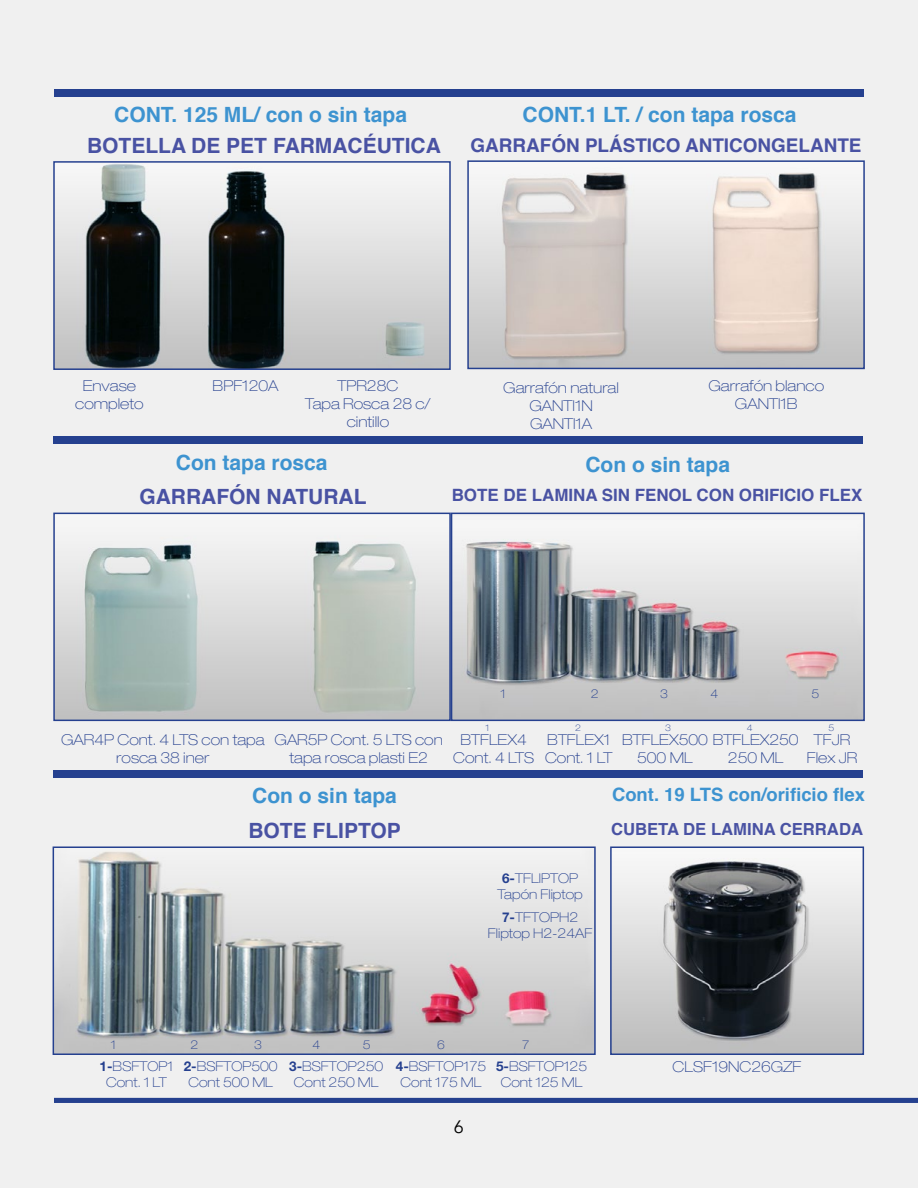
<style>
.page{position:relative;width:918px;height:1188px;background:#f0f0f0}
.page>*{position:absolute;margin:0;border:0;box-sizing:border-box;transform-origin:0 0}
.t1{font:700 21px "Helvetica";color:#3d93d0}
.t2{font:700 21px "Helvetica";color:#4952a3}
.t3{font:700 18.9px "Helvetica";color:#4952a3}
.t4{font:700 18.45px "Helvetica";color:#3d93d0}
.t5{font:18px "Avenir";color:#000}
.t6{font:700 16.95px "Helvetica";color:#4952a3}
.t7{font:700 16.65px "Helvetica";color:#4952a3}
.t8{font:100 expanded 15px/18px "Helvetica Neue LT Pro";color:#25408f;text-align:center}
.t9{font:100 expanded 13.5px/16.2px "Helvetica Neue LT Pro";color:#25408f;text-align:center}
.t10{font:100 expanded 12px "Helvetica Neue LT Pro";color:#25408f}
.t11{font:100 expanded 9px "Helvetica Neue LT Pro";color:#25408f}
.s1{font-weight:700;font-stretch:normal}
</style>
<div class="page">
<div style="left:54px;top:1098px;width:864px;height:5px;background:#25408f"></div>
<img style="left:56px;top:541px;width:392px;height:177px">
<div style="left:53px;top:513px;width:398px;height:208px;border:2px solid #25408f"></div>
<img style="left:454px;top:541px;width:408px;height:177px">
<div style="left:451px;top:513px;width:414px;height:208px;border:2px solid #25408f"></div>
<div style="left:53px;top:437px;width:810px;height:7px;background:#25408f"></div>
<div style="left:54px;top:89px;width:810px;height:7px;background:#25408f"></div>
<img style="left:470px;top:173px;width:392px;height:193px">
<div style="left:467px;top:160px;width:398px;height:209px;border:2px solid #25408f"></div>
<img style="left:56px;top:852px;width:537px;height:200px">
<div style="left:53px;top:846px;width:543px;height:209px;border:2px solid #25408f"></div>
<img style="left:613px;top:860px;width:248px;height:192px">
<div style="left:610px;top:846px;width:254px;height:209px;border:2px solid #25408f"></div>
<div style="left:53px;top:771px;width:810px;height:7px;background:#25408f"></div>
<img style="left:56px;top:164px;width:392px;height:203px">
<div style="left:53px;top:161px;width:398px;height:209px;border:2px solid #25408f"></div>
<h1 class="t1" style="left:114px;top:98px;width:294px">CONT. 125 ML/ con o sin tapa</h1>
<h1 class="t1" style="left:523px;top:98px;width:275px">CONT.1 LT. / con tapa rosca</h1>
<h1 class="t2" style="left:87px;top:129px;width:355px">BOTELLA DE PET FARMACÉUTICA</h1>
<p class="t3" style="left:471px;top:130px;width:392px">GARRAFÓN PLÁSTICO ANTICONGELANTE</p>
<p class="t8" style="left:75px;top:377px;width:70px">Envase completo</p>
<p class="t8" style="left:213px;top:377px;width:67px">BPF120A</p>
<p class="t8" style="left:708px;top:377px;width:117px">Garrafón blanco<br>GANTI1B</p>
<p class="t8" style="left:305px;top:377px;width:127px">TPR28C<br>Tapa Rosca 28 c/ cintillo</p>
<p class="t8" style="left:503px;top:379px;width:117px">Garrafón natural<br>GANTI1N<br>GANTI1A</p>
<h1 class="t1" style="left:585px;top:448px;width:146px">Con o sin tapa</h1>
<h1 class="t1" style="left:176px;top:446px;width:153px">Con tapa rosca</h1>
<h1 class="t2" style="left:139px;top:480px;width:229px">GARRAFÓN NATURAL</h1>
<p class="t6" style="left:452px;top:481px;width:412px">BOTE DE LAMINA SIN FENOL CON ORIFICIO FLEX</p>
<p class="t10" style="left:501px;top:686px;width:7px">1</p>
<p class="t10" style="left:591px;top:686px;width:9px">2</p>
<p class="t10" style="left:660px;top:686px;width:9px">3</p>
<p class="t10" style="left:710px;top:686px;width:9px">4</p>
<p class="t10" style="left:811px;top:686px;width:9px">5</p>
<p class="t11" style="left:486px;top:723px;width:5px">1</p>
<p class="t11" style="left:575px;top:723px;width:7px">2</p>
<p class="t11" style="left:665px;top:723px;width:7px">3</p>
<p class="t11" style="left:747px;top:723px;width:7px">4</p>
<p class="t11" style="left:829px;top:723px;width:7px">5</p>
<p class="t8" style="left:61px;top:730px;width:205px">GAR4P Cont. 4 LTS con tapa rosca 38 iner</p>
<p class="t8" style="left:275px;top:730px;width:170px">GAR5P Cont. 5 LTS con tapa rosca plasti E2</p>
<p class="t8" style="left:637px;top:730px;width:163px;text-align:left;text-indent:-15px">BTFLEX500 BTFLEX250<br>500 ML</p>
<p class="t8" style="left:453px;top:730px;width:82px">BTFLEX4<br>Cont. 4 LTS</p>
<p class="t8" style="left:545px;top:730px;width:69px;text-align:left">BTFLEX1<br>Cont. 1 LT</p>
<p class="t8" style="left:728px;top:748px;width:57px">250 ML</p>
<p class="t8" style="left:807px;top:730px;width:52px">TFJR<br>Flex JR</p>
<h1 class="t1" style="left:252px;top:778px;width:146px">Con o sin tapa</h1>
<p class="t4" style="left:612px;top:779px;width:254px">Cont. 19 LTS con/orificio flex</p>
<h1 class="t2" style="left:248px;top:814px;width:154px">BOTE FLIPTOP</h1>
<p class="t7" style="left:611px;top:815px;width:253px">CUBETA DE LAMINA CERRADA</p>
<p class="t9" style="left:497px;top:870px;width:87px"><span class="s1">6-</span>TFLIPTOP<br>Tapón Fliptop</p>
<p class="t9" style="left:488px;top:909px;width:106px"><span class="s1">7-</span>TFTOPH2<br>Fliptop H2-24AF</p>
<p class="t10" style="left:111px;top:1038px;width:7px">1</p>
<p class="t10" style="left:190px;top:1038px;width:9px">2</p>
<p class="t10" style="left:254px;top:1038px;width:9px">3</p>
<p class="t10" style="left:313px;top:1038px;width:9px">4</p>
<p class="t10" style="left:363px;top:1038px;width:9px">5</p>
<p class="t10" style="left:437px;top:1038px;width:9px">6</p>
<p class="t10" style="left:522px;top:1038px;width:9px">7</p>
<p class="t9" style="left:100px;top:1058px;width:75px"><span class="s1">1-</span>BSFTOP1<br>Cont. 1 LT</p>
<p class="t9" style="left:184px;top:1058px;width:96px"><span class="s1">2-</span>BSFTOP500<br>Cont 500 ML</p>
<p class="t9" style="left:289px;top:1058px;width:96px"><span class="s1">3-</span>BSFTOP250<br>Cont 250 ML</p>
<p class="t9" style="left:396px;top:1058px;width:92px"><span class="s1">4-</span>BSFTOP175<br>Cont 175 ML</p>
<p class="t9" style="left:496px;top:1058px;width:93px"><span class="s1">5-</span>BSFTOP125<br>Cont 125 ML</p>
<p class="t5" style="left:454px;top:1116px;width:12px">6</p>
<p class="t8" style="left:673px;top:1058px;width:130px">CLSF19NC26GZF</p>
</div>
